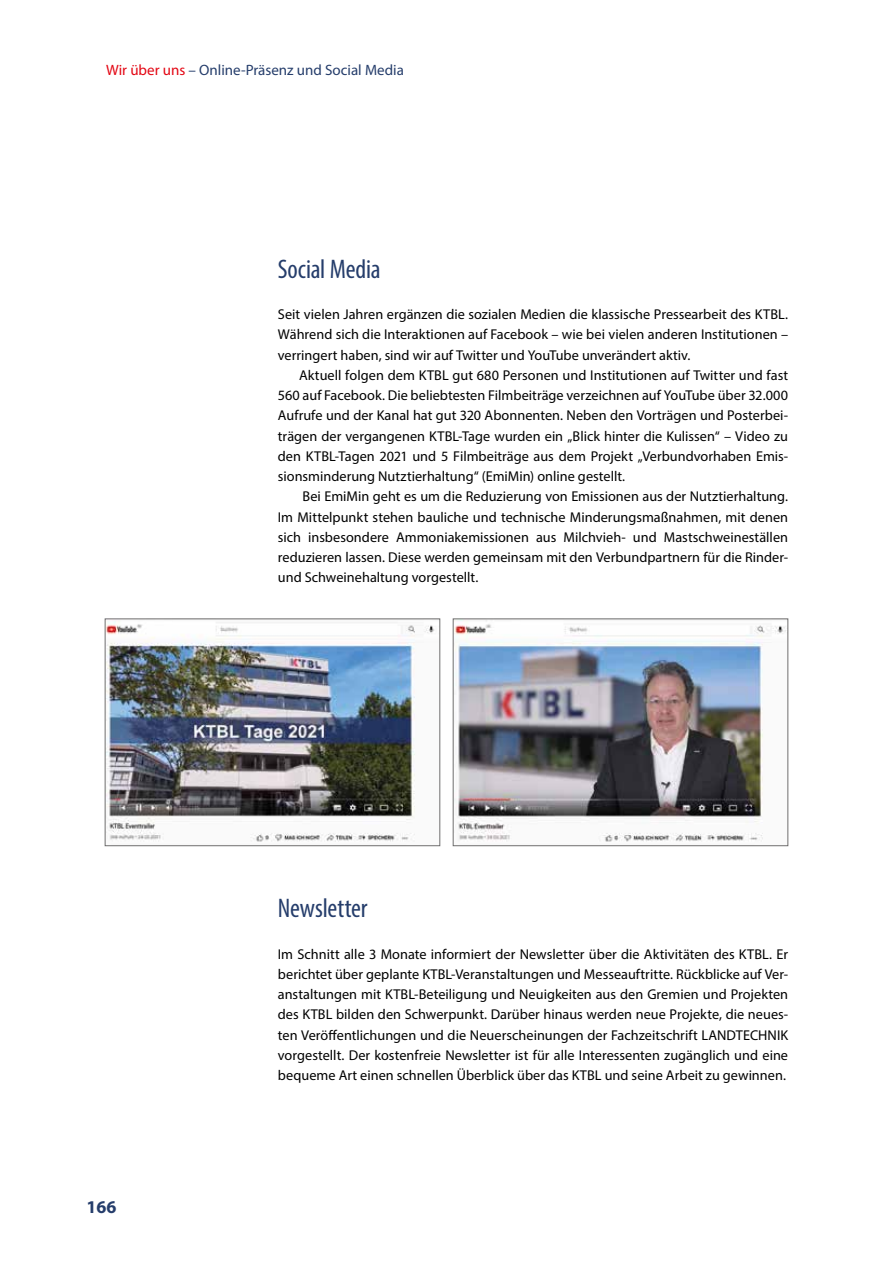
<style>
.page{position:relative;width:893px;height:1263px;background:#fff}
.page>*{position:absolute;margin:0;border:0;box-sizing:border-box;transform-origin:0 0}
.t1{font:condensed 27px "Myriad Pro";letter-spacing:-.005em;color:#253d6b}
.t2{font:700 18px "Myriad Pro";color:#253d6b}
.t3{font:15px "Myriad Pro";color:#253d6b}
.t4{font:14.25px/20.2px "Myriad Pro";letter-spacing:.005em;color:#000;text-align:justify}
.s1{color:#e30613}
</style>
<div class="page">
<img style="left:107px;top:620px;width:328px;height:222px">
<div style="left:105px;top:618px;width:335px;height:228px;border:1px solid #706f6f"></div>
<img style="left:455px;top:620px;width:331px;height:222px">
<div style="left:453px;top:618px;width:335px;height:228px;border:1px solid #706f6f"></div>
<p class="t3" style="left:106px;top:61px;width:299px"><span class="s1">Wir über uns</span> – Online-Präsenz und Social Media</p>
<h1 class="t1" style="left:278px;top:252px;width:104px">Social Media</h1>
<p class="t4" style="left:278px;top:304px;width:512px">Seit vielen Jahren ergänzen die sozialen Medien die klassische Pressearbeit des KTBL.<br>Während sich die Interaktionen auf Facebook – wie bei vielen anderen Institutionen – verringert haben, sind wir auf Twitter und YouTube unverändert aktiv.</p>
<p class="t4" style="left:278px;top:365px;width:512px;text-indent:21px">Aktuell folgen dem KTBL gut 680 Personen und Institutionen auf Twitter und fast 560 auf Facebook. Die beliebtesten Filmbeiträge verzeichnen auf YouTube über 32.000<br>Aufrufe und der Kanal hat gut 320 Abonnenten. Neben den Vorträgen und Posterbei&shy;trägen der vergangenen KTBL-Tage wurden ein „Blick hinter die Kulissen“ – Video zu den KTBL-Tagen 2021 und 5 Filmbeiträge aus dem Projekt „Verbundvorhaben Emis&shy;sionsminderung Nutztierhaltung“ (EmiMin) online gestellt.</p>
<p class="t4" style="left:278px;top:486px;width:512px;text-indent:25px">Bei EmiMin geht es um die Reduzierung von Emissionen aus der Nutztierhaltung.<br>Im Mittelpunkt stehen bauliche und technische Minderungsmaßnahmen, mit denen sich insbesondere Ammoniakemissionen aus Milchvieh- und Mastschweineställen reduzieren lassen. Diese werden gemeinsam mit den Verbundpartnern für die Rinder&shy;und Schweinehaltung vorgestellt.</p>
<p class="t2" style="left:87px;top:1195px;width:31px">166</p>
<h1 class="t1" style="left:278px;top:892px;width:91px">Newsletter</h1>
<p class="t4" style="left:278px;top:943px;width:512px">Im Schnitt alle 3 Monate informiert der Newsletter über die Aktivitäten des KTBL. Er berichtet über geplante KTBL-Veranstaltungen und Messeauftritte. Rückblicke auf Ver&shy;anstaltungen mit KTBL-Beteiligung und Neuigkeiten aus den Gremien und Projekten des KTBL bilden den Schwerpunkt. Darüber hinaus werden neue Projekte, die neues&shy;ten Veröffentlichungen und die Neuerscheinungen der Fachzeitschrift LANDTECHNIK vorgestellt. Der kostenfreie Newsletter ist für alle Interessenten zugänglich und eine bequeme Art einen schnellen Überblick über das KTBL und seine Arbeit zu gewinnen.</p>
</div>
